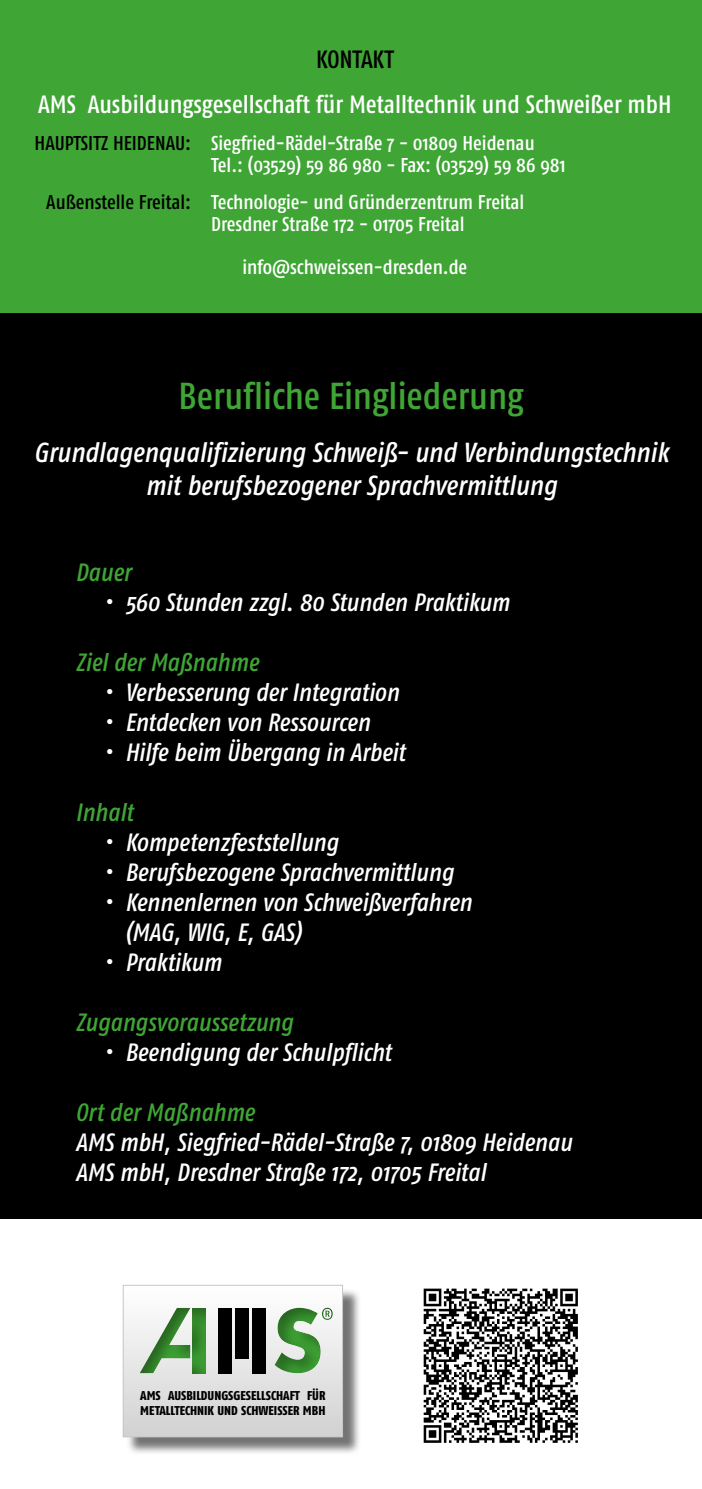
<style>
.page{position:relative;width:702px;height:1489px;background:#fff}
.page>*{position:absolute;margin:0;border:0;box-sizing:border-box;transform-origin:0 0}
.t1{font:500 37.5px "Fago Co";letter-spacing:-.005em;color:#3fa535}
.t2{font:italic 500 27.5px/33px "Fago Co";color:#fff;text-align:center}
.t3{font:italic 500 25px/30px "Fago Co";color:#fff}
.t4{font:italic 500 25px "Fago Co";color:#3fa535}
.t5{font:500 25px "Fago Co";color:#fff}
.t6{font:500 25px "Fago Co";letter-spacing:-.005em;color:#000}
.t7{font:500 20px/22.5px "Fago Co";color:#fff}
.t8{font:800 12.75px/15.2px "Fago Co Lf";color:#000}
.s1{color:#000}
</style>
<div class="page">
<div style="left:0;top:313px;width:702px;height:909px;background:#000"></div>
<div style="left:0;top:0;width:702px;height:313px;background:#3fa535"></div>
<div style="left:0;top:1219px;width:702px;height:269px;background:#fff"></div>
<div style="left:126px;top:1287px;width:235px;height:168px;background:#000;opacity:.55"></div>
<svg style="left:125px;top:1287px;width:216px;height:147px"></svg>
<div style="left:123px;top:1284px;width:220px;height:152px;border:1px solid #c6c6c6"></div>
<div style="left:97px;top:1306px;width:277px;height:70px;background:#000;opacity:.4"></div>
<svg style="left:423px;top:1288px;width:155px;height:154px"></svg>
<p class="t6" style="left:316px;top:45px;width:79px">KONTAKT</p>
<p class="t5" style="left:38px;top:90px;width:635px">AMS Ausbildungsgesellschaft für Metalltechnik und Schweißer mbH</p>
<p class="t7" style="left:211px;top:131px;width:356px;text-indent:-176px"><span class="s1">HAUPTSITZ HEIDENAU:</span> Siegfried-Rädel-Straße 7 - 01809 Heidenau<br>Tel.: (03529) 59 86 980 - Fax: (03529) 59 86 981</p>
<p class="t7" style="left:211px;top:190px;width:314px;text-indent:-165px"><span class="s1">Außenstelle Freital:</span> Technologie- und Gründerzentrum Freital<br>Dresdner Straße 172 - 01705 Freital</p>
<p class="t7" style="left:242px;top:255px;width:226px">info@schweissen-dresden.de</p>
<h1 class="t1" style="left:178px;top:374px;width:347px">Berufliche Eingliederung</h1>
<p class="t2" style="left:34px;top:435px;width:636px">Grundlagenqualifizierung Schweiß- und Verbindungstechnik mit berufsbezogener Sprachvermittlung</p>
<p class="t4" style="left:75px;top:557px;width:57px">Dauer</p>
<p class="t3" style="left:104px;top:586px;width:407px">• 560 Stunden zzgl. 80 Stunden Praktikum</p>
<p class="t4" style="left:75px;top:647px;width:184px">Ziel der Maßnahme</p>
<p class="t3" style="left:104px;top:676px;width:296px">• Verbesserung der Integration</p>
<p class="t3" style="left:104px;top:706px;width:267px">• Entdecken von Ressourcen</p>
<p class="t3" style="left:104px;top:736px;width:303px">• Hilfe beim Übergang in Arbeit</p>
<p class="t4" style="left:75px;top:797px;width:59px">Inhalt</p>
<p class="t3" style="left:104px;top:826px;width:236px">• Kompetenzfeststellung</p>
<p class="t3" style="left:104px;top:856px;width:351px">• Berufsbezogene Sprachvermittlung</p>
<p class="t3" style="left:125px;top:886px;width:348px;text-indent:-21px">• Kennenlernen von Schweißverfahren (MAG, WIG, E, GAS)</p>
<p class="t3" style="left:104px;top:946px;width:119px">• Praktikum</p>
<p class="t4" style="left:75px;top:1007px;width:219px">Zugangsvoraussetzung</p>
<p class="t3" style="left:104px;top:1036px;width:289px">• Beendigung der Schulpflicht</p>
<p class="t4" style="left:75px;top:1097px;width:180px">Ort der Maßnahme</p>
<p class="t3" style="left:75px;top:1126px;width:498px">AMS mbH, Siegfried-Rädel-Straße 7, 01809 Heidenau<br>AMS mbH, Dresdner Straße 172, 01705 Freital</p>
<p class="t8" style="left:140px;top:1387px;width:187px">AMS AUSBILDUNGSGESELLSCHAFT FÜR<br>METALLTECHNIK UND SCHWEISSER MBH</p>
</div>
